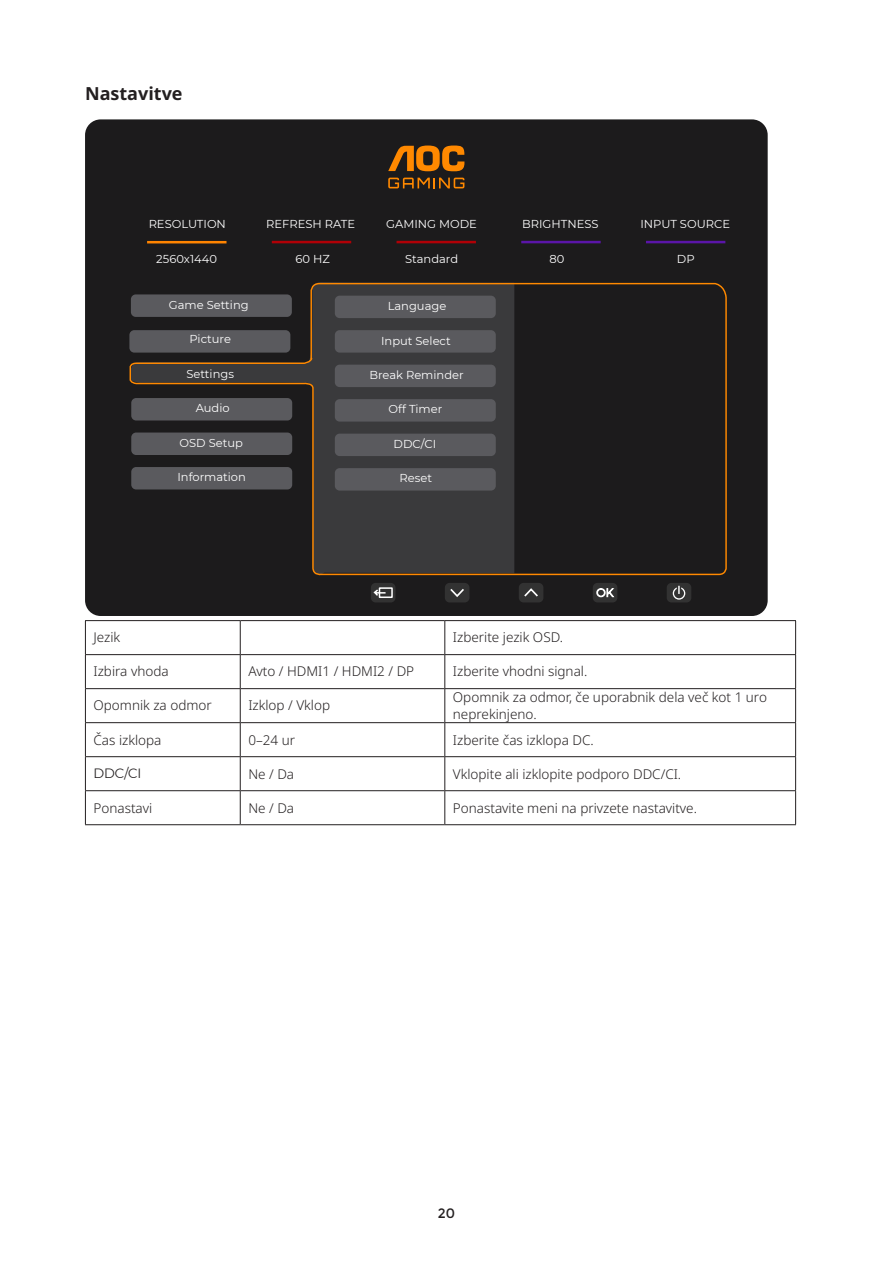
<style>
.page{position:relative;width:893px;height:1263px;background:#fff}
.page>*{position:absolute;margin:0;border:0;box-sizing:border-box;transform-origin:0 0}
.Heading_3{font:700 18px "Noto Sans";color:#231f20}
.无间隔{font:300 13.5px/16.2px "Noto Sans";color:#231f20}
.正文_text-1{font:300 13.5px "Noto Sans";color:#231f20}
.正文_text-1-2{font:300 13.5px "Montserrat";color:#231f20}
.t1{font:13.5px "Montserrat";color:#231f20}
.t2{font:11.55px "Montserrat";color:#fff}
</style>
<div class="page">
<div style="left:85px;top:119px;width:683px;height:497px;background:#1c1b1c;border-radius:16px"></div>
<svg style="left:388px;top:178px;width:76px;height:10px"></svg>
<svg style="left:388px;top:146px;width:76px;height:25px"></svg>
<hr style="left:147px;top:241px;width:79px;height:2px;background:#ff8400">
<hr style="left:272px;top:241px;width:79px;height:2px;background:#b00006">
<hr style="left:397px;top:241px;width:79px;height:2px;background:#b00006">
<hr style="left:521px;top:241px;width:80px;height:2px;background:#5a15a8">
<hr style="left:646px;top:241px;width:79px;height:2px;background:#5a15a8">
<div style="left:445px;top:583px;width:24px;height:19px;background:#383838;border-radius:5px"></div>
<svg style="left:450px;top:589px;width:14px;height:8px"></svg>
<div style="left:519px;top:583px;width:24px;height:19px;background:#383838;border-radius:5px"></div>
<svg style="left:524px;top:588px;width:14px;height:9px"></svg>
<div style="left:593px;top:583px;width:24px;height:19px;background:#383838;border-radius:5px"></div>
<svg style="left:596px;top:588px;width:18px;height:10px"></svg>
<div style="left:667px;top:583px;width:24px;height:19px;background:#383838;border-radius:5px"></div>
<svg style="left:673px;top:586px;width:12px;height:14px"></svg>
<div style="left:371px;top:583px;width:24px;height:19px;background:#383838;border-radius:5px"></div>
<div style="left:379px;top:587px;width:14px;height:11px;border:2px solid #fff"></div>
<svg style="left:373px;top:588px;width:14px;height:9px"></svg>
<svg style="left:129px;top:282px;width:598px;height:294px"></svg>
<div style="left:335px;top:296px;width:161px;height:22px;background:#5a5a5e;border-radius:5px"></div>
<div style="left:335px;top:330px;width:161px;height:23px;background:#5a5a5e;border-radius:5px"></div>
<div style="left:335px;top:365px;width:161px;height:22px;background:#5a5a5e;border-radius:5px"></div>
<div style="left:335px;top:399px;width:161px;height:23px;background:#5a5a5e;border-radius:5px"></div>
<div style="left:335px;top:434px;width:161px;height:22px;background:#5a5a5e;border-radius:5px"></div>
<div style="left:335px;top:468px;width:161px;height:23px;background:#5a5a5e;border-radius:5px"></div>
<hr style="left:85px;top:620px;width:155px;height:1px;background:#231f20">
<hr style="left:85px;top:621px;width:1px;height:33px;background:#231f20">
<hr style="left:240px;top:620px;width:205px;height:1px;background:#231f20">
<hr style="left:240px;top:621px;width:1px;height:33px;background:#231f20">
<hr style="left:445px;top:620px;width:351px;height:1px;background:#231f20">
<hr style="left:444px;top:621px;width:1px;height:33px;background:#231f20">
<hr style="left:795px;top:621px;width:1px;height:33px;background:#231f20">
<hr style="left:85px;top:654px;width:155px;height:1px;background:#231f20">
<hr style="left:85px;top:655px;width:1px;height:33px;background:#231f20">
<hr style="left:240px;top:654px;width:205px;height:1px;background:#231f20">
<hr style="left:240px;top:655px;width:1px;height:33px;background:#231f20">
<hr style="left:445px;top:654px;width:351px;height:1px;background:#231f20">
<hr style="left:444px;top:655px;width:1px;height:33px;background:#231f20">
<hr style="left:795px;top:655px;width:1px;height:33px;background:#231f20">
<hr style="left:85px;top:688px;width:155px;height:1px;background:#231f20">
<hr style="left:85px;top:689px;width:1px;height:33px;background:#231f20">
<hr style="left:240px;top:688px;width:205px;height:1px;background:#231f20">
<hr style="left:240px;top:689px;width:1px;height:33px;background:#231f20">
<hr style="left:445px;top:688px;width:351px;height:1px;background:#231f20">
<hr style="left:444px;top:689px;width:1px;height:33px;background:#231f20">
<hr style="left:795px;top:689px;width:1px;height:33px;background:#231f20">
<hr style="left:85px;top:722px;width:155px;height:1px;background:#231f20">
<hr style="left:85px;top:723px;width:1px;height:33px;background:#231f20">
<hr style="left:240px;top:722px;width:205px;height:1px;background:#231f20">
<hr style="left:240px;top:723px;width:1px;height:33px;background:#231f20">
<hr style="left:445px;top:722px;width:351px;height:1px;background:#231f20">
<hr style="left:444px;top:723px;width:1px;height:33px;background:#231f20">
<hr style="left:795px;top:723px;width:1px;height:33px;background:#231f20">
<hr style="left:85px;top:756px;width:155px;height:1px;background:#231f20">
<hr style="left:85px;top:757px;width:1px;height:33px;background:#231f20">
<hr style="left:240px;top:756px;width:205px;height:1px;background:#231f20">
<hr style="left:240px;top:757px;width:1px;height:33px;background:#231f20">
<hr style="left:445px;top:756px;width:351px;height:1px;background:#231f20">
<hr style="left:444px;top:757px;width:1px;height:33px;background:#231f20">
<hr style="left:795px;top:757px;width:1px;height:33px;background:#231f20">
<hr style="left:85px;top:790px;width:155px;height:1px;background:#231f20">
<hr style="left:85px;top:791px;width:1px;height:33px;background:#231f20">
<hr style="left:240px;top:790px;width:205px;height:1px;background:#231f20">
<hr style="left:240px;top:791px;width:1px;height:33px;background:#231f20">
<hr style="left:445px;top:790px;width:351px;height:1px;background:#231f20">
<hr style="left:444px;top:791px;width:1px;height:33px;background:#231f20">
<hr style="left:795px;top:791px;width:1px;height:33px;background:#231f20">
<hr style="left:85px;top:824px;width:155px;height:1px;background:#231f20">
<hr style="left:240px;top:824px;width:205px;height:1px;background:#231f20">
<hr style="left:445px;top:824px;width:351px;height:1px;background:#231f20">
<p class="Heading_3" style="left:85px;top:84px;width:99px">Nastavitve</p>
<p class="t2" style="left:149px;top:216px;width:79px">RESOLUTION</p>
<p class="t2" style="left:156px;top:251px;width:62px">2560x1440</p>
<p class="t2" style="left:169px;top:297px;width:81px">Game Setting</p>
<p class="t2" style="left:190px;top:331px;width:43px">Picture</p>
<p class="t2" style="left:186px;top:366px;width:49px">Settings</p>
<p class="t2" style="left:196px;top:400px;width:35px">Audio</p>
<p class="t2" style="left:180px;top:435px;width:65px">OSD Setup</p>
<p class="t2" style="left:177px;top:469px;width:70px">Information</p>
<p class="t2" style="left:266px;top:216px;width:91px">REFRESH RATE</p>
<p class="t2" style="left:296px;top:251px;width:36px">60 HZ</p>
<p class="t2" style="left:386px;top:216px;width:92px">GAMING MODE</p>
<p class="t2" style="left:405px;top:251px;width:55px">Standard</p>
<p class="t2" style="left:388px;top:298px;width:60px">Language</p>
<p class="t2" style="left:381px;top:332px;width:71px">Input Select</p>
<p class="t2" style="left:369px;top:367px;width:96px">Break Reminder</p>
<p class="t2" style="left:389px;top:401px;width:55px">Off Timer</p>
<p class="t2" style="left:394px;top:436px;width:44px">DDC/CI</p>
<p class="t2" style="left:400px;top:470px;width:34px">Reset</p>
<p class="t2" style="left:522px;top:216px;width:78px">BRIGHTNESS</p>
<p class="t2" style="left:549px;top:251px;width:16px">80</p>
<p class="t2" style="left:640px;top:216px;width:91px">INPUT SOURCE</p>
<p class="t2" style="left:677px;top:251px;width:19px">DP</p>
<p class="无间隔" style="left:94px;top:630px;width:28px">Jezik</p>
<p class="无间隔" style="left:453px;top:630px;width:112px">Izberite jezik OSD.</p>
<p class="无间隔" style="left:94px;top:664px;width:77px">Izbira vhoda</p>
<p class="无间隔" style="left:248px;top:664px;width:167px">Avto / HDMI1 / HDMI2 / DP</p>
<p class="无间隔" style="left:453px;top:664px;width:136px">Izberite vhodni signal.</p>
<p class="正文_text-1" style="left:94px;top:698px;width:120px">Opomnik za odmor</p>
<p class="正文_text-1" style="left:248px;top:698px;width:83px">Izklop / Vklop</p>
<p class="无间隔" style="left:453px;top:690px;width:316px">Opomnik za odmor, če uporabnik dela več kot 1 uro neprekinjeno.</p>
<p class="正文_text-1" style="left:94px;top:732px;width:69px">Čas izklopa</p>
<p class="正文_text-1" style="left:248px;top:732px;width:48px">0–24 ur</p>
<p class="无间隔" style="left:453px;top:732px;width:142px">Izberite čas izklopa DC.</p>
<p class="正文_text-1-2" style="left:94px;top:763px;width:50px">DDC/CI</p>
<p class="正文_text-1" style="left:248px;top:766px;width:47px">Ne / Da</p>
<p class="无间隔" style="left:453px;top:766px;width:230px">Vklopite ali izklopite podporo DDC/CI.</p>
<p class="正文_text-1" style="left:94px;top:800px;width:60px">Ponastavi</p>
<p class="正文_text-1" style="left:248px;top:800px;width:47px">Ne / Da</p>
<p class="无间隔" style="left:453px;top:800px;width:246px">Ponastavite meni na privzete nastavitve.</p>
<p class="t1" style="left:438px;top:1205px;width:19px">20</p>
</div>
